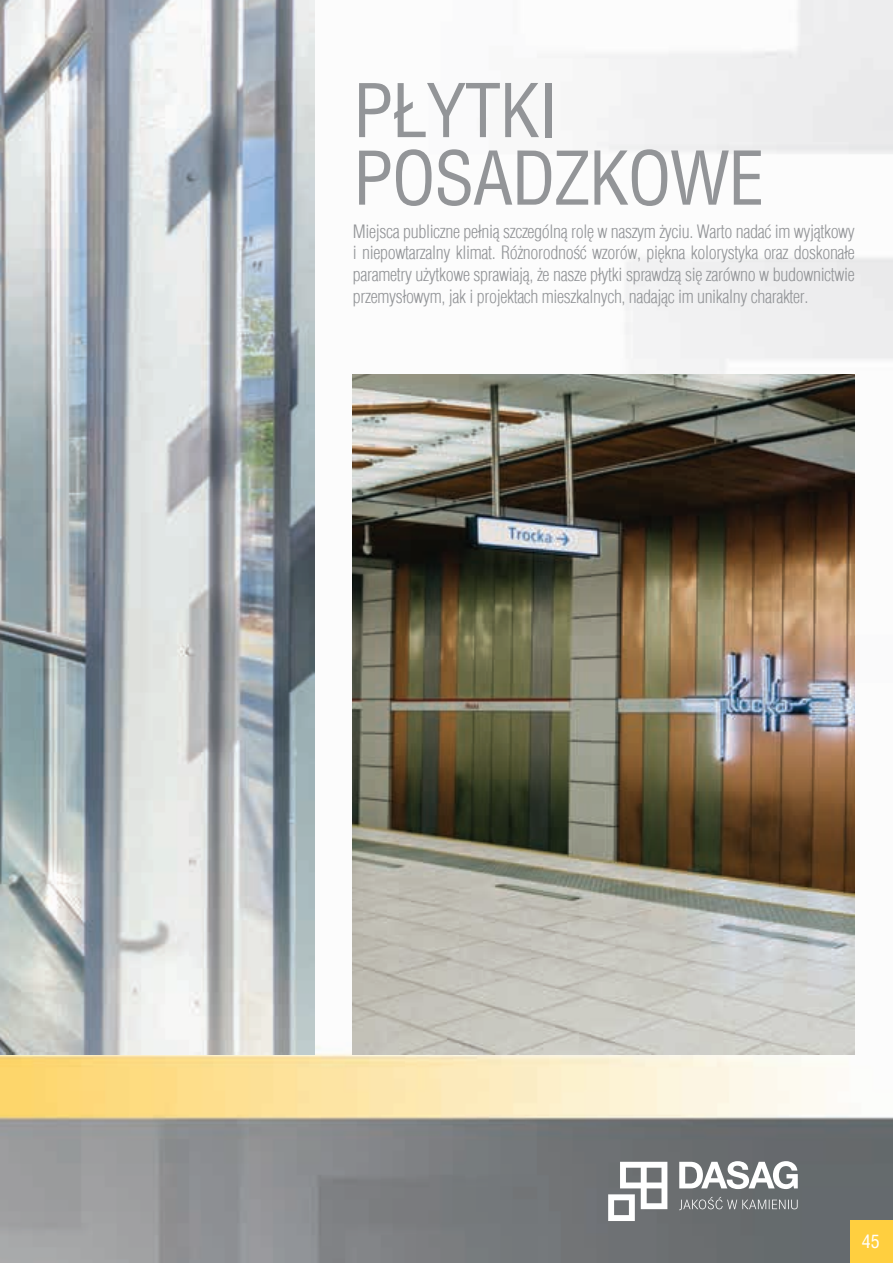
<style>
.page{position:relative;width:893px;height:1263px;background:#fff}
.page>*{position:absolute;margin:0;border:0;box-sizing:border-box;transform-origin:0 0}
.t1{font:72px "Switzerland Condensed";letter-spacing:-.02em;color:#939598}
.t2{font:300 18px/21.6px "Switzerland Cond";letter-spacing:-.02em;color:#939598;text-align:justify}
.t3{font:18px "Switzerland Condensed";color:#fff}
</style>
<div class="page">
<img style="left:0;top:0;width:892px;height:1262px">
<svg style="left:679px;top:1161px;width:118px;height:27px"></svg>
<svg style="left:679px;top:1196px;width:118px;height:14px;background:#7f8284"></svg>
<svg style="left:608px;top:1161px;width:59px;height:59px"></svg>
<img style="left:0;top:0;width:314px;height:1054px">
<img style="left:353px;top:374px;width:501px;height:680px">
<div style="left:850px;top:1220px;width:42px;height:42px;background:#ffcf3f"></div>
<p class="t1" style="left:353px;top:69px;width:207px">PŁYTKI</p>
<p class="t1" style="left:353px;top:136px;width:413px">POSADZKOWE</p>
<p class="t2" style="left:353px;top:220px;width:503px">Miejsca publiczne pełnią szczególną rolę w naszym życiu. Warto nadać im wyjątkowy i niepowtarzalny klimat. Różnorodność wzorów, piękna kolorystyka oraz doskonałe parametry użytkowe sprawiają, że nasze płytki sprawdzą się zarówno w budownictwie przemysłowym, jak i projektach mieszkalnych, nadając im unikalny charakter.</p>
<p class="t3" style="left:861px;top:1230px;width:19px">45</p>
</div>
